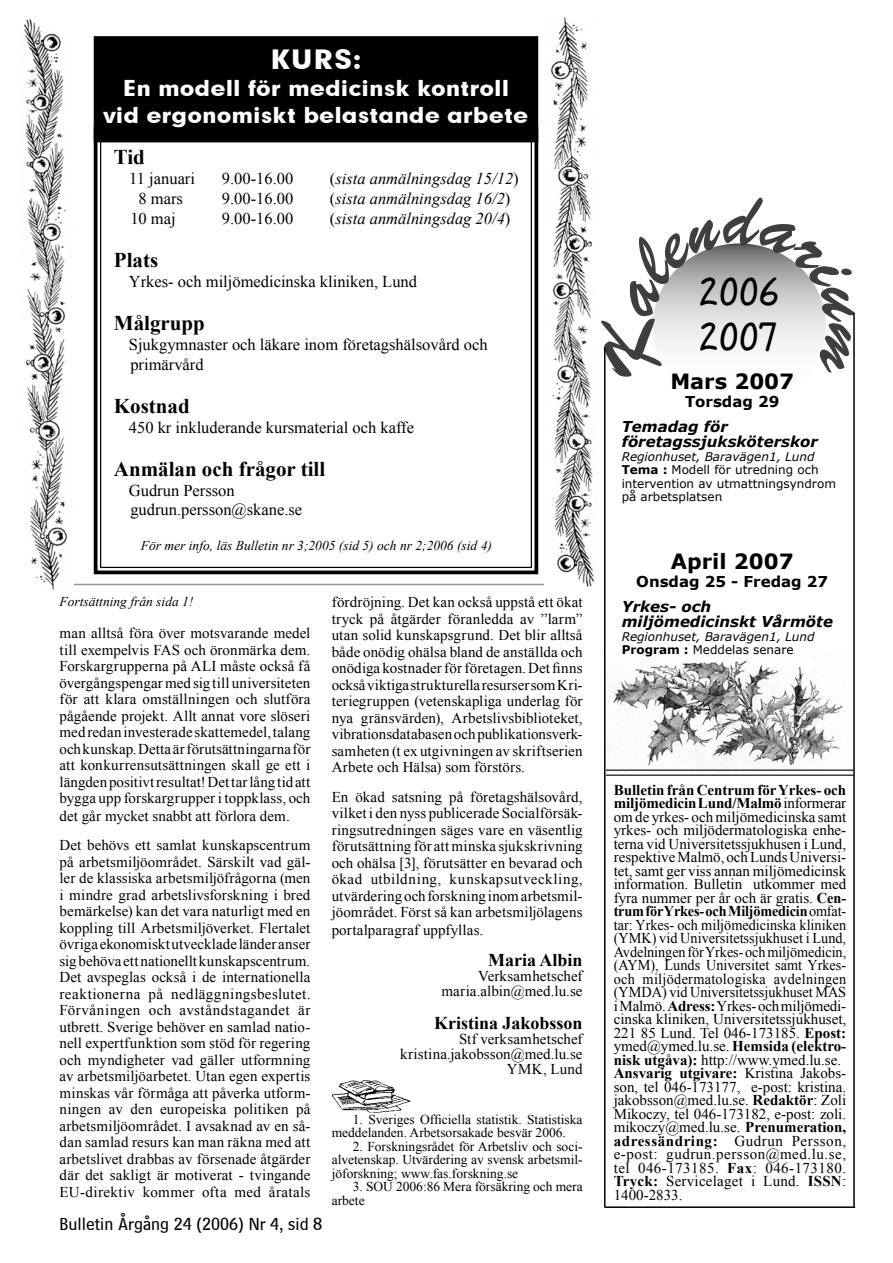
<style>
.page{position:relative;width:893px;height:1263px;background:#fff}
.page>*{position:absolute;margin:0;border:0;box-sizing:border-box;transform-origin:0 0}
.t1{font:42px "Short Hand Normal";color:#000}
.t2{font:25.5px "Geometric 706 BT Black B";color:#fff;scale:1.1 1}
.t3{font:21px/27px "Geometric 706 BT Black B";color:#fff;text-align:center;scale:1.1 1}
.t4{font:700 21px "Times New Roman";color:#000}
.t5{font:700 21px "Verdana";color:#000}
.t6{font:18px "Bell Centennial BT Sub Caption";color:#000}
.t7{font:700 18px "Times New Roman";color:#000}
.t8{font:16.5px/19.8px "Times New Roman";color:#000}
.t9{font:italic 16.5px "Times New Roman";color:#000}
.t10{font:15px/16.5px "Times New Roman";color:#000;text-align:justify}
.t11{font:italic 700 15px/15px "Verdana";color:#000}
.t12{font:700 15px "Verdana";color:#000}
.t13{font:13.5px/13.5px "Times New Roman";color:#000}
.t14{font:italic 13.5px "Times New Roman";color:#000}
.t15{font:12px/13.5px "Verdana";color:#000}
.t16{font:italic 12px/13.5px "Verdana";color:#000}
.s1{font-style:normal}
.s2{font-style:italic}
.s3{font-weight:700}
.s4{font-weight:700;font-style:normal}
</style>
<div class="page">
<img style="left:608px;top:661px;width:241px;height:109px">
<hr style="left:606px;top:770px;width:247px;height:1px;background:#000">
<hr style="left:606px;top:775px;width:247px;height:1px;background:#000">
<hr style="left:604px;top:1206px;width:251px;height:2px;background:#000">
<hr style="left:853px;top:313px;width:2px;height:894px;background:#000">
<hr style="left:604px;top:348px;width:1px;height:859px;background:#000">
<hr style="left:60px;top:584px;width:523px;height:1px;background:#969799">
<div style="left:95px;top:38px;width:442px;height:103px;background:#000"></div>
<div style="left:94px;top:36px;width:444px;height:106px;border:3px solid #000"></div>
<svg style="left:93px;top:125px;width:446px;height:450px"></svg>
<img style="left:332px;top:1080px;width:78px;height:33px">
<img style="left:23px;top:19px;width:50px;height:570px">
<img style="left:545px;top:17px;width:50px;height:570px">
<svg style="left:604px;top:243px;width:251px;height:137px"></svg>
<h2 class="t2" style="left:270px;top:42px;width:84px">KURS:</h2>
<h3 class="t3" style="left:104px;top:74px;width:388px">En modell för medicinsk kontroll vid ergonomiskt belastande arbete</h3>
<h3 class="t4" style="left:114px;top:143px;width:33px">Tid</h3>
<p class="t8" style="left:129px;top:168px;width:67px">11 januari</p>
<p class="t8" style="left:222px;top:168px;width:73px">9.00-16.00</p>
<p class="t9" style="left:330px;top:167px;width:190px"><span class="s1">(</span>sista anmälningsdag 15/12<span class="s1">)</span></p>
<p class="t8" style="left:139px;top:188px;width:46px">8 mars</p>
<p class="t8" style="left:222px;top:188px;width:73px">9.00-16.00</p>
<p class="t9" style="left:330px;top:187px;width:182px"><span class="s1">(</span>sista anmälningsdag 16/2<span class="s1">)</span></p>
<p class="t8" style="left:130px;top:208px;width:47px">10 maj</p>
<p class="t8" style="left:222px;top:208px;width:73px">9.00-16.00</p>
<p class="t9" style="left:330px;top:207px;width:182px"><span class="s1">(</span>sista anmälningsdag 20/4<span class="s1">)</span></p>
<h3 class="t4" style="left:114px;top:245px;width:46px">Plats</h3>
<p class="t8" style="left:129px;top:271px;width:290px">Yrkes- och miljömedicinska kliniken, Lund</p>
<h3 class="t4" style="left:114px;top:308px;width:93px">Målgrupp</h3>
<p class="t8" style="left:129px;top:334px;width:360px">Sjukgymnaster och läkare inom företagshälsovård och primärvård</p>
<h3 class="t4" style="left:114px;top:391px;width:77px">Kostnad</h3>
<p class="t8" style="left:129px;top:417px;width:287px">450 kr inkluderande kursmaterial och kaffe</p>
<h3 class="t4" style="left:114px;top:454px;width:213px">Anmälan och frågor till</h3>
<p class="t8" style="left:129px;top:480px;width:175px">Gudrun Persson gudrun.persson@skane.se</p>
<p class="t14" style="left:141px;top:536px;width:352px">För mer info, läs Bulletin nr 3;2005 (sid 5) och nr 2;2006 (sid 4)</p>
<p class="t14" style="left:60px;top:593px;width:135px">Fortsättning från sida 1!</p>
<p class="t10" style="left:60px;top:624px;width:252px">man alltså föra över motsvarande medel till exempelvis FAS och öronmärka dem.<br>Forskargrupperna på ALI måste också få övergångspengar med sig till universiteten för att klara omställningen och slutföra pågående projekt. Allt annat vore slöseri med redan investerade skattemedel, talang och kunskap. Detta är förutsättningarna för att konkurrensutsättningen skall ge ett i längden positivt resultat! Det tar lång tid att bygga upp forskargrupper i toppklass, och</p>
<p class="t10" style="left:60px;top:801px;width:252px;line-height:29.2px">det går mycket snabbt att förlora dem.<br>Det behövs ett samlat kunskapscentrum</p>
<p class="t10" style="left:60px;top:853px;width:252px">på arbetsmiljöområdet. Särskilt vad gäl&shy;ler de klassiska arbetsmiljöfrågorna (men i mindre grad arbetslivsforskning i bred bemärkelse) kan det vara naturligt med en koppling till Arbetsmiljöverket. Flertalet övriga ekonomiskt utvecklade länder anser sig behöva ett nationellt kunskapscentrum.<br>Det avspeglas också i de internationella reaktionerna på nedläggningsbeslutet.<br>Förvåningen och avståndstagandet är utbrett. Sverige behöver en samlad natio&shy;nell expertfunktion som stöd för regering och myndigheter vad gäller utformning av arbetsmiljöarbetet. Utan egen expertis minskas vår förmåga att påverka utform&shy;ningen av den europeiska politiken på arbetsmiljöområdet. I avsaknad av en så&shy;dan samlad resurs kan man räkna med att arbetslivet drabbas av försenade åtgärder där det sakligt är motiverat - tvingande EU-direktiv kommer ofta med åratals</p>
<p class="t6" style="left:60px;top:1213px;width:251px">Bulletin Årgång 24 (2006) Nr 4, sid</p>
<p class="t10" style="left:332px;top:594px;width:252px">fördröjning. Det kan också uppstå ett ökat tryck på åtgärder föranledda av ”larm” utan solid kunskapsgrund. Det blir alltså både onödig ohälsa bland de anställda och onödiga kostnader för företagen. Det finns också viktiga strukturella resurser som Kri&shy;teriegruppen (vetenskapliga underlag för nya gränsvärden), Arbetslivsbiblioteket, vibrationsdatabasen och publikationsverk&shy;samheten (t ex utgivningen av skriftserien Arbete och Hälsa) som förstörs.</p>
<p class="t10" style="left:332px;top:788px;width:252px">En ökad satsning på företagshälsovård, vilket i den nyss publicerade Socialförsäk&shy;ringsutredningen säges vare en väsentlig förutsättning för att minska sjukskrivning och ohälsa [3], förutsätter en bevarad och ökad utbildning, kunskapsutveckling, utvärdering och forskning inom arbetsmil&shy;jöområdet. Först så kan arbetsmiljölagens</p>
<p class="t10" style="left:332px;top:922px;width:153px">portalparagraf uppfyllas.</p>
<p class="t7" style="left:488px;top:947px;width:96px">Maria Albin</p>
<p class="t10" style="left:441px;top:968px;width:143px;line-height:15px;text-align:right">Verksamhetschef maria.albin@med.lu.se</p>
<p class="t7" style="left:434px;top:1010px;width:150px">Kristina Jakobsson</p>
<p class="t10" style="left:400px;top:1031px;width:184px;line-height:15px;text-align:right">Stf verksamhetschef kristina.jakobsson@med.lu.se<br>YMK, Lund</p>
<p class="t13" style="left:332px;top:1112px;width:252px;text-indent:21px">1. Sveriges Officiella statistik. Statistiska meddelanden. Arbetsorsakade besvär 2006.</p>
<p class="t13" style="left:332px;top:1139px;width:252px;text-align:justify;text-indent:21px">2. Forskningsrådet för Arbetsliv och soci&shy;alvetenskap. Utvärdering av svensk arbetsmil&shy;jöforskning; www.fas.forskning.se</p>
<p class="t13" style="left:332px;top:1179px;width:252px;text-indent:21px">3. SOU 2006:86 Mera försäkring och mera arbete</p>
<h1 class="t1" style="left:700px;top:268px;width:80px">2006</h1>
<h1 class="t1" style="left:700px;top:313px;width:80px">2007</h1>
<h3 class="t5" style="left:670px;top:368px;width:125px">Mars 2007</h3>
<p class="t12" style="left:685px;top:392px;width:96px">Torsdag 29</p>
<p class="t11" style="left:622px;top:419px;width:198px">Temadag för företagssjuksköterskor</p>
<p class="t15" style="left:622px;top:449px;width:216px"><span class="s2">Regionhuset, Baravägen1, Lund<br></span><span class="s3">Tema :</span> Modell för utredning och intervention av utmattningsyndrom på arbetsplatsen</p>
<h3 class="t5" style="left:671px;top:548px;width:124px">April 2007</h3>
<p class="t12" style="left:636px;top:572px;width:193px">Onsdag 25 - Fredag 27</p>
<p class="t11" style="left:622px;top:599px;width:213px">Yrkes- och miljömedicinskt Vårmöte</p>
<p class="t16" style="left:622px;top:629px;width:194px">Regionhuset, Baravägen1, Lund<br><span class="s4">Program :</span> <span class="s1">Meddelas senare</span></p>
<p class="t10" style="left:614px;top:783px;width:234px;line-height:13.5px;text-align:left"><span class="s3">Bulletin från Centrum för Yrkes- och miljömedicin Lund/Malmö</span> informe-rar om de yrkes- och miljömedicinska samt yrkes- och miljödermatologiska enhe&shy;terna vid Universitetssjukhusen i Lund, respektive Malmö, och Lunds Universi&shy;tet, samt ger viss annan miljömedicinsk information. Bulletin utkommer med fyra nummer per år och är gratis. <span class="s3">Cen&shy;trum för Yrkes- och Miljömedicin</span> omfat&shy;tar: Yrkes- och miljömedicinska kliniken (YMK) vid Universi-tetssjukhuset i Lund, Avdelningen för Yrkes- och miljö-medicin, (AYM), Lunds Universitet samt Yrkes&shy;och miljödermato-lo-giska avdelningen (YMDA) vid Uni-versitets- sjuk-huset MAS i Malmö. <span class="s3">Adress:</span> Yrkes- och miljömedi&shy;cinska kliniken, Universi--tets- sjuk-huset, 221 85 Lund. Tel 046-173185. <span class="s3">Epost: </span>ymed@ymed.lu.se. <span class="s3">Hem-sida (elektro&shy;nisk utgåva):</span> http://www.ymed.lu.se.<br><span class="s3">An-sva-rig ut-giva-re:</span> Kristina Jakobs&shy;son, tel 046-173177, e-post: kristina. jakobsson@med.lu.se. <span class="s3">Redaktör</span>: Zoli Mikoczy, tel 046-173182, e-post: zoli. mikoczy@med.lu.se. <span class="s3">Pre-nu---me---ra--tion, adress-änd-ring:</span> Gudrun Persson, e-post: gudrun.persson@med.lu.se, tel 046-173185. <span class="s3">Fax</span>: 046-173180.<br><span class="s3">Tryck:</span> Servicelaget i Lund. <span class="s3">ISSN</span>:<br>1400-2833.</p>
</div>
